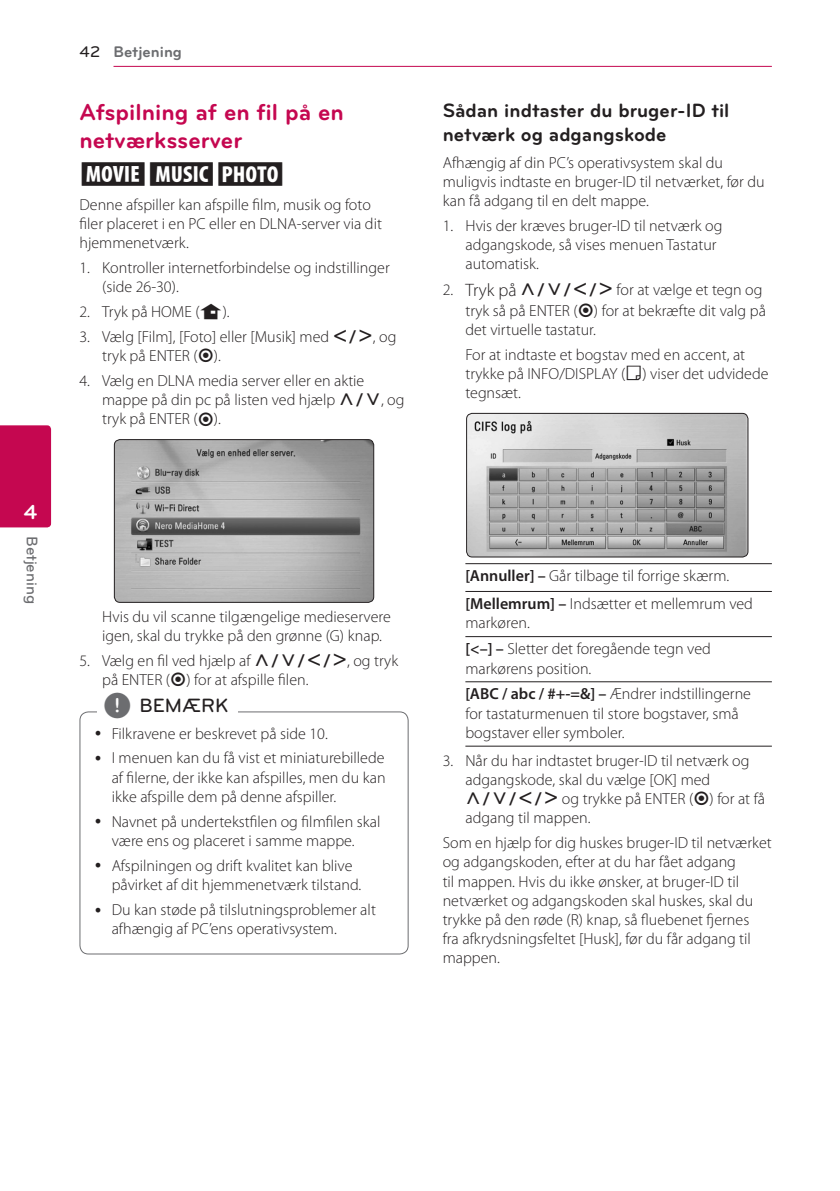
<style>
.page{position:relative;width:840px;height:1191px;background:#fff}
.page>*{position:absolute;margin:0;border:0;box-sizing:border-box;transform-origin:0 0}
.Title_2{font:700 24px/28px "Bryant LG";color:#c50750}
.Content_text_Light{font:24px "UPSYS Common";color:#231f20}
.t1{font:700 21px "Bryant LG";color:#fff}
.Title_3{font:700 20px/24px "Bryant LG";color:#231f20}
.t2{font:500 20px "Bryant LG";color:#231f20}
.Content_text_Light-2{font:300 16px/19.2px "Myriad Pro";color:#231f20}
.Content_text_Num{font:300 16px/19.2px "Myriad Pro";color:#231f20}
.Contents_Text_Sub_Nu{font:300 16px/19.2px "Myriad Pro";color:#231f20}
.t3{font:700 16px "Bryant LG";color:#6c6d70}
.t4{font:500 16px "Bryant LG";color:#6c6d70}
.s1{font-weight:500;color:#231f20}
.s2{font-family:"UPSYS Common";font-weight:400}
.s3{font-size:18px}
.s4{font-family:"UPSYS Common";font-weight:400;font-size:30px;color:#6c6d70}
.s5{font-weight:600}
</style>
<div class="page">
<hr style="left:113px;top:66px;width:658px;height:1px;background:#c50750">
<div style="left:0;top:425px;width:51px;height:102px;background:#c50750"></div>
<img style="left:114px;top:439px;width:259px;height:163px">
<div style="left:114px;top:439px;width:260px;height:164px;border:1px solid #231f20;border-radius:6px"></div>
<div style="left:79px;top:711px;width:329px;height:243px;border:1px solid #6c6d70;border-radius:9px"></div>
<div style="left:97px;top:702px;width:141px;height:19px;background:#fff"></div>
<img style="left:467px;top:413px;width:280px;height:144px">
<div style="left:466px;top:413px;width:282px;height:144px;border:1px solid #231f20;border-radius:6px"></div>
<hr style="left:465px;top:563px;width:306px;height:1px;background:#231f20">
<hr style="left:465px;top:591px;width:306px;height:1px;background:#231f20">
<hr style="left:465px;top:636px;width:306px;height:1px;background:#231f20">
<hr style="left:465px;top:681px;width:306px;height:1px;background:#231f20">
<hr style="left:465px;top:745px;width:306px;height:1px;background:#231f20">
<h2 class="t1" style="left:24px;top:499px;width:15px">4</h2>
<p class="t4" style="left:42px;top:536px;width:70px;rotate:90deg">Betjening</p>
<p class="t3" style="left:79px;top:42px;width:104px"><span class="s1">42</span> Betjening</p>
<p class="Title_2" style="left:79px;top:98px;width:266px">Afspilning af en fil på en netværksserver</p>
<p class="Content_text_Light" style="left:79px;top:160px;width:207px">YUI</p>
<p class="Content_text_Light-2" style="left:79px;top:195px;width:304px">Denne afspiller kan afspille film, musik og foto filer placeret i en PC eller en DLNA-server via dit hjemmenetværk.</p>
<p class="Content_text_Num" style="left:102px;top:258px;width:289px;text-indent:-23px">1. Kontroller internetforbindelse og indstillinger (side 26-30).</p>
<p class="Content_text_Num" style="left:79px;top:302px;width:152px">2. Tryk på HOME (<span class="s2">N</span>).</p>
<p class="Content_text_Num" style="left:102px;top:327px;width:295px;text-indent:-23px">3. Vælg [Film], [Foto] eller [Musik] med <span class="s2">A/D</span>, og tryk på ENTER (<span class="s2">B</span>).</p>
<p class="Content_text_Num" style="left:102px;top:371px;width:304px;text-indent:-23px">4. Vælg en DLNA media server eller en aktie mappe på din pc på listen ved hjælp <span class="s2">W/S</span>, og tryk på ENTER (<span class="s2">B</span>).</p>
<p class="Title_3" style="left:442px;top:98px;width:288px">Sådan indtaster du bruger-ID til netværk og adgangskode</p>
<p class="Content_text_Light-2" style="left:442px;top:152px;width:323px">Afhængig af din PC’s operativsystem skal du muligvis indtaste en bruger-ID til netværket, før du kan få adgang til en delt mappe.</p>
<p class="Content_text_Num" style="left:465px;top:216px;width:258px;text-indent:-23px">1. Hvis der kræves bruger-ID til netværk og adgangskode, så vises menuen Tastatur automatisk.</p>
<p class="Content_text_Num" style="left:465px;top:280px;width:302px;line-height:19.8px;text-indent:-23px">2. <span class="s3">Tryk på</span> <span class="s2">W/S/A/D</span> for at vælge et tegn og tryk så på ENTER (<span class="s2">B</span>) for at bekræfte dit valg på det virtuelle tastatur.</p>
<p class="Contents_Text_Sub_Nu" style="left:465px;top:345px;width:304px">For at indtaste et bogstav med en accent, at trykke på INFO/DISPLAY (<span class="s2">M</span>) viser det udvidede tegnsæt.</p>
<p class="Contents_Text_Sub_Nu" style="left:102px;top:607px;width:290px">Hvis du vil scanne tilgængelige medieservere igen, skal du trykke på den grønne (G) knap.</p>
<p class="Content_text_Num" style="left:102px;top:651px;width:297px;text-indent:-23px">5. Vælg en fil ved hjælp af <span class="s2">W/S/A/D</span>, og tryk på ENTER (<span class="s2">B</span>) for at afspille filen.</p>
<p class="Content_text_Light-2" style="left:112px;top:720px;width:274px;line-height:24.8px">Filkravene er beskrevet på side 10.<br>I menuen kan du få vist et miniaturebillede</p>
<p class="Content_text_Light-2" style="left:112px;top:767px;width:275px">af filerne, der ikke kan afspilles, men du kan ikke afspille dem på denne afspiller.</p>
<p class="Content_text_Light-2" style="left:112px;top:811px;width:270px">Navnet på undertekstfilen og filmfilen skal være ens og placeret i samme mappe.</p>
<p class="Content_text_Light-2" style="left:112px;top:855px;width:251px">Afspilningen og drift kvalitet kan blive påvirket af dit hjemmenetværk tilstand.</p>
<p class="Content_text_Light-2" style="left:112px;top:900px;width:265px">Du kan støde på tilslutningsproblemer alt afhængig af PC’ens operativsystem.</p>
<p class="t2" style="left:103px;top:693px;width:127px"><span class="s4">,</span> BEMÆRK</p>
<p class="Content_text_Light-2" style="left:465px;top:566px;width:265px"><span class="s5">[Annuller] –</span> Går tilbage til forrige skærm.</p>
<p class="Content_text_Light-2" style="left:465px;top:594px;width:289px"><span class="s5">[Mellemrum] –</span> Indsætter et mellemrum ved markøren.</p>
<p class="Content_text_Light-2" style="left:465px;top:639px;width:247px"><span class="s5">[&lt;–] –</span> Sletter det foregående tegn ved markørens position.</p>
<p class="Content_text_Light-2" style="left:465px;top:684px;width:287px"><span class="s5">[ABC / abc / #+-=&amp;] –</span> Ændrer indstillingerne for tastaturmenuen til store bogstaver, små bogstaver eller symboler.</p>
<p class="Content_text_Num" style="left:465px;top:750px;width:301px;text-indent:-23px">3. Når du har indtastet bruger-ID til netværk og adgangskode, skal du vælge [OK] med <span class="s2">W/S/A/D</span> og trykke på ENTER (<span class="s2">B</span>) for at få adgang til mappen.</p>
<p class="Content_text_Light-2" style="left:442px;top:833px;width:330px">Som en hjælp for dig huskes bruger-ID til netværket og adgangskoden, efter at du har fået adgang<br>til mappen. Hvis du ikke ønsker, at bruger-ID til netværket og adgangskoden skal huskes, skal du trykke på den røde (R) knap, så fluebenet fjernes<br>fra afkrydsningsfeltet [Husk], før du får adgang til mappen.</p>
</div>
